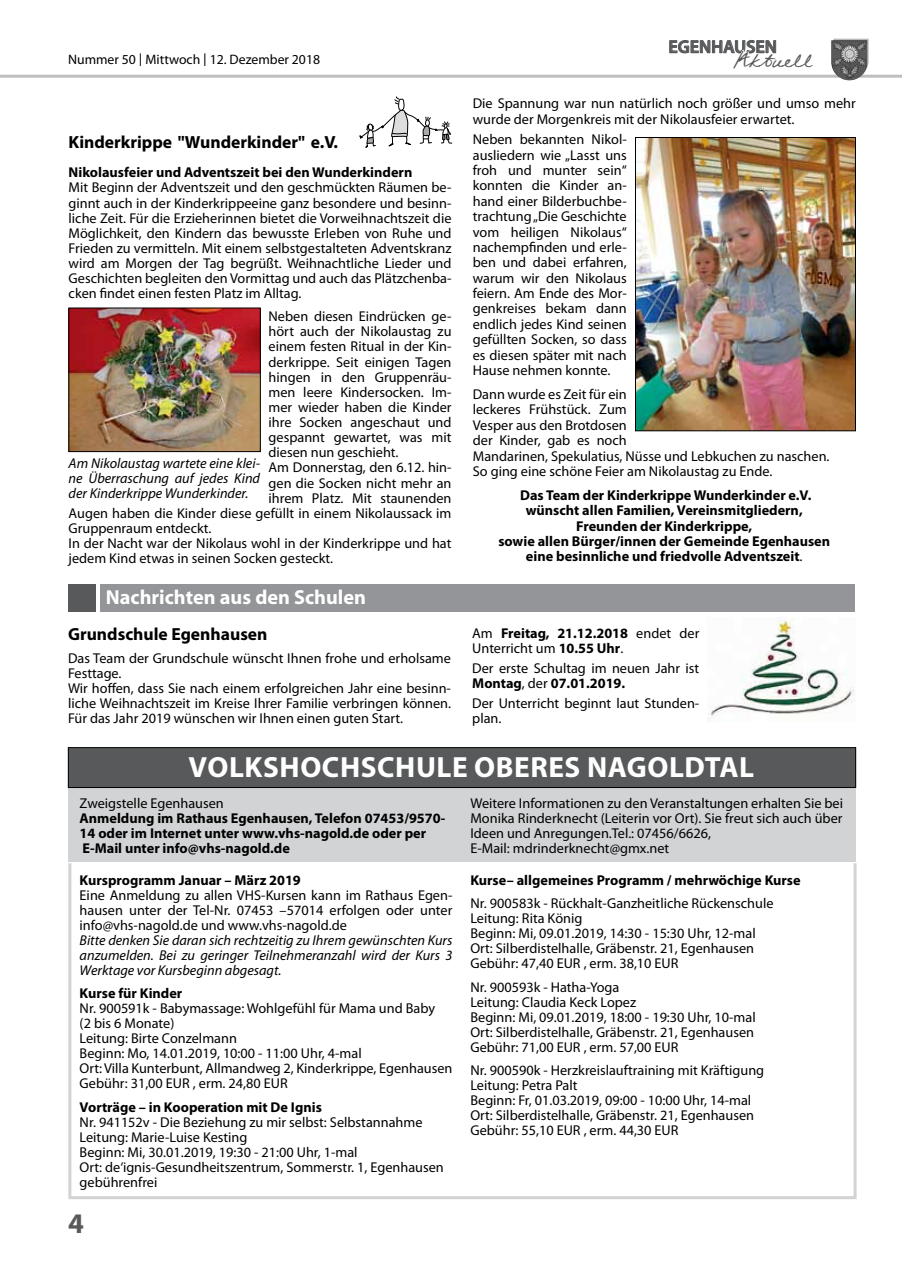
<style>
.page{position:relative;width:902px;height:1280px;background:#fff}
.page>*{position:absolute;margin:0;border:0;box-sizing:border-box;transform-origin:0 0}
.t1{font:700 29.25px "Myriad Pro";color:#fff}
.t2{font:700 28.5px "Myriad Pro";color:#58595b}
.t3{font:22.95px "Federico Handwriting";color:#58595b}
.t4{font:700 20.25px "Myriad";color:#fff}
.t5{font:600 18px "Myriad Pro";color:#58595b}
.t6{font:700 17.55px "Myriad Pro";color:#000}
.t7{font:14.25px/15px "Myriad Pro";color:#000}
.t8{font:700 14.25px/15.5px "Myriad Pro";color:#000}
.t9{font:italic 14.25px/15px "Myriad Pro";color:#000;text-align:justify}
.t10{font:13.65px "Myriad Pro";color:#000}
.s1{font-family:"Lucida Sans"}
.s2{font-weight:400}
.s3{font-weight:700}
</style>
<div class="page">
<hr style="left:0;top:75px;width:901px;height:3px;background:#bcbec0">
<svg style="left:669px;top:40px;width:108px;height:14px"></svg>
<svg style="left:833px;top:39px;width:35px;height:39px"></svg>
<img style="left:831px;top:40px;width:36px;height:40px">
<svg style="left:359px;top:97px;width:93px;height:51px"></svg>
<img style="left:71px;top:310px;width:187px;height:140px">
<img style="left:637px;top:139px;width:216px;height:290px">
<div style="left:635px;top:137px;width:220px;height:294px;border:1px solid #000"></div>
<div style="left:68px;top:862px;width:788px;height:337px;border:3px solid #d1d3d4"></div>
<div style="left:68px;top:748px;width:787px;height:114px;background:#d1d3d4"></div>
<div style="left:68px;top:748px;width:787px;height:39px;background:#58595b"></div>
<div style="left:68px;top:747px;width:787px;height:41px;border:1px solid #000"></div>
<div style="left:101px;top:584px;width:754px;height:27px;background:#939598"></div>
<div style="left:68px;top:584px;width:28px;height:28px;background:#58595b"></div>
<img style="left:708px;top:617px;width:147px;height:104px">
<p class="t10" style="left:68px;top:51px;width:253px">Nummer 50 <span class="s1">|</span> Mittwoch <span class="s1">|</span> 12. Dezember 2018</p>
<p class="t6" style="left:69px;top:131px;width:271px">Kinderkrippe "Wunderkinder" e.V.</p>
<p class="t8" style="left:69px;top:164px;width:345px">Nikolausfeier und Adventszeit bei den Wunderkindern</p>
<p class="t7" style="left:69px;top:180px;width:384px;text-align:justify">Mit Beginn der Adventszeit und den geschmückten Räumen be&shy;ginnt auch in der Kinderkrippeeine ganz besondere und besinn&shy;liche Zeit. Für die Erzieherinnen bietet die Vorweihnachtszeit die Möglichkeit, den Kindern das bewusste Erleben von Ruhe und Frieden zu vermitteln. Mit einem selbstgestalteten Adventskranz wird am Morgen der Tag begrüßt. Weihnachtliche Lieder und Geschichten begleiten den Vormittag und auch das Plätzchenba&shy;cken findet einen festen Platz im Alltag.</p>
<p class="t7" style="left:268px;top:309px;width:184px">Neben diesen Eindrücken ge-</p>
<p class="t7" style="left:268px;top:324px;width:184px">hört auch der Nikolaustag zu</p>
<p class="t7" style="left:268px;top:339px;width:184px">einem festen Ritual in der Kin-</p>
<p class="t7" style="left:268px;top:354px;width:184px">derkrippe. Seit einigen Tagen</p>
<p class="t7" style="left:268px;top:369px;width:184px">hingen in den Gruppenräu-</p>
<p class="t7" style="left:268px;top:384px;width:184px">men leere Kindersocken. Im-</p>
<p class="t7" style="left:268px;top:399px;width:184px">mer wieder haben die Kinder</p>
<p class="t7" style="left:268px;top:415px;width:184px">ihre Socken angeschaut und</p>
<p class="t7" style="left:268px;top:430px;width:184px">gespannt gewartet, was mit</p>
<p class="t7" style="left:268px;top:445px;width:131px">diesen nun geschieht.</p>
<p class="t7" style="left:268px;top:460px;width:184px">Am Donnerstag, den 6.12. hin-</p>
<p class="t7" style="left:268px;top:475px;width:184px">gen die Socken nicht mehr an</p>
<p class="t7" style="left:268px;top:490px;width:184px">ihrem Platz. Mit staunenden</p>
<p class="t7" style="left:69px;top:505px;width:384px">Augen haben die Kinder diese gefüllt in einem Nikolaussack im</p>
<p class="t7" style="left:69px;top:520px;width:144px">Gruppenraum entdeckt.</p>
<p class="t7" style="left:69px;top:536px;width:384px">In der Nacht war der Nikolaus wohl in der Kinderkrippe und hat</p>
<p class="t7" style="left:69px;top:551px;width:266px">jedem Kind etwas in seinen Socken gesteckt.</p>
<p class="t9" style="left:69px;top:456px;width:193px">Am Nikolaustag wartete eine klei&shy;ne Überraschung auf jedes Kind der Kinderkrippe Wunderkinder.</p>
<h3 class="t4" style="left:106px;top:587px;width:261px">Nachrichten aus den Schulen</h3>
<p class="t6" style="left:68px;top:623px;width:201px">Grundschule Egenhausen</p>
<p class="t7" style="left:68px;top:650px;width:384px">Das Team der Grundschule wünscht Ihnen frohe und erholsame Festtage.<br>Wir hoffen, dass Sie nach einem erfolgreichen Jahr eine besinn&shy;liche Weihnachtszeit im Kreise Ihrer Familie verbringen können.<br>Für das Jahr 2019 wünschen wir Ihnen einen guten Start.</p>
<p class="t5" style="left:668px;top:35px;width:110px">EGENHAUSEN</p>
<h3 class="t3" style="left:733px;top:46px;width:80px">Aktuell</h3>
<p class="t7" style="left:473px;top:96px;width:384px;line-height:15.5px">Die Spannung war nun natürlich noch größer und umso mehr wurde der Morgenkreis mit der Nikolausfeier erwartet.</p>
<p class="t7" style="left:473px;top:131px;width:155px;line-height:15.5px;text-align:justify">Neben bekannten Nikol&shy;ausliedern wie „Lasst uns froh und munter sein“ konnten die Kinder an&shy;hand einer Bilderbuchbe&shy;trachtung „Die Geschichte vom heiligen Nikolaus“ nachempfinden und erle&shy;ben und dabei erfahren, warum wir den Nikolaus feiern. Am Ende des Mor&shy;genkreises bekam dann endlich jedes Kind seinen gefüllten Socken, so dass es diesen später mit nach Hause nehmen konnte.</p>
<p class="t7" style="left:473px;top:386px;width:358px;line-height:15.5px">Dann wurde es Zeit für ein<br>leckeres Frühstück. Zum<br>Vesper aus den Brotdosen<br>der Kinder, gab es noch<br>Mandarinen, Spekulatius, Nüsse und Lebkuchen zu naschen.<br>So ging eine schöne Feier am Nikolaustag zu Ende.</p>
<p class="t8" style="left:498px;top:487px;width:333px;text-align:center">Das Team der Kinderkrippe Wunderkinder e.V. wünscht allen Familien, Vereinsmitgliedern, Freunden der Kinderkrippe,<br>sowie allen Bürger/innen der Gemeinde Egenhausen eine besinnliche und friedvolle Adventszeit<span class="s2">.</span></p>
<p class="t8" style="left:472px;top:625px;width:228px"><span class="s2">Am</span> Freitag, 21.12.2018 <span class="s2">endet der<br>Unterricht um</span> 10.55 Uhr<span class="s2">.</span></p>
<p class="t7" style="left:472px;top:660px;width:228px">Der erste Schultag im neuen Jahr ist<br><span class="s3">Montag</span>, der <span class="s3">07.01.2019.</span></p>
<p class="t7" style="left:472px;top:695px;width:228px">Der Unterricht beginnt laut Stunden&shy;plan.</p>
<h1 class="t1" style="left:188px;top:748px;width:39px">Volkshochschule</h1>
<h1 class="t1" style="left:474px;top:748px;width:39px">Oberes</h1>
<h1 class="t1" style="left:587px;top:748px;width:40px">Nagoldtal</h1>
<p class="t7" style="left:80px;top:796px;width:146px">Zweigstelle Egenhausen</p>
<p class="t8" style="left:80px;top:810px;width:367px;line-height:15px">Anmeldung im Rathaus Egenhausen, Telefon 07453/9570-<br>14 oder im Internet unter www.vhs-nagold.de oder per<br>E-Mail unter info@vhs-nagold.de</p>
<p class="t7" style="left:470px;top:796px;width:374px">Weitere Informationen zu den Veranstaltungen erhalten Sie bei Monika Rinderknecht (Leiterin vor Ort). Sie freut sich auch über Ideen und Anregungen.Tel.: 07456/6626,<br>E-Mail: mdrinderknecht@gmx.net</p>
<p class="t8" style="left:80px;top:871px;width:223px">Kursprogramm Januar – März 2019</p>
<p class="t7" style="left:80px;top:887px;width:374px;text-align:justify">Eine Anmeldung zu allen VHS-Kursen kann im Rathaus Egen&shy;hausen unter der Tel-Nr. 07453 –57014 erfolgen oder unter info@vhs-nagold.de und www.vhs-nagold.de</p>
<p class="t9" style="left:80px;top:933px;width:374px">Bitte denken Sie daran sich rechtzeitig zu Ihrem gewünschten Kurs anzumelden. Bei zu geringer Teilnehmeranzahl wird der Kurs 3<br>Werktage vor Kursbeginn abgesagt.</p>
<p class="t8" style="left:80px;top:985px;width:104px">Kurse für Kinder</p>
<p class="t7" style="left:80px;top:1000px;width:374px">Nr. 900591k - Babymassage: Wohlgefühl für Mama und Baby<br>(2 bis 6 Monate)<br>Leitung: Birte Conzelmann<br>Beginn: Mo, 14.01.2019, 10:00 - 11:00 Uhr, 4-mal<br>Ort: Villa Kunterbunt, Allmandweg 2, Kinderkrippe, Egenhausen Gebühr: 31,00 EUR , erm. 24,80 EUR</p>
<p class="t8" style="left:80px;top:1099px;width:244px">Vorträge – in Kooperation mit De Ignis</p>
<p class="t7" style="left:80px;top:1114px;width:365px">Nr. 941152v - Die Beziehung zu mir selbst: Selbstannahme Leitung: Marie-Luise Kesting<br>Beginn: Mi, 30.01.2019, 19:30 - 21:00 Uhr, 1-mal<br>Ort: de‘ignis-Gesundheitszentrum, Sommerstr. 1, Egenhausen gebührenfrei</p>
<h2 class="t2" style="left:68px;top:1205px;width:17px">4</h2>
<p class="t8" style="left:470px;top:872px;width:332px">Kurse– allgemeines Programm / mehrwöchige Kurse</p>
<p class="t7" style="left:470px;top:896px;width:304px">Nr. 900583k - Rückhalt-Ganzheitliche Rückenschule Leitung: Rita König<br>Beginn: Mi, 09.01.2019, 14:30 - 15:30 Uhr, 12-mal Ort: Silberdistelhalle, Gräbenstr. 21, Egenhausen Gebühr: 47,40 EUR , erm. 38,10 EUR</p>
<p class="t7" style="left:470px;top:979px;width:287px">Nr. 900593k - Hatha-Yoga<br>Leitung: Claudia Keck Lopez<br>Beginn: Mi, 09.01.2019, 18:00 - 19:30 Uhr, 10-mal Ort: Silberdistelhalle, Gräbenstr. 21, Egenhausen Gebühr: 71,00 EUR , erm. 57,00 EUR</p>
<p class="t7" style="left:470px;top:1063px;width:295px">Nr. 900590k - Herzkreislauftraining mit Kräftigung Leitung: Petra Palt<br>Beginn: Fr, 01.03.2019, 09:00 - 10:00 Uhr, 14-mal Ort: Silberdistelhalle, Gräbenstr. 21, Egenhausen Gebühr: 55,10 EUR , erm. 44,30 EUR</p>
</div>
